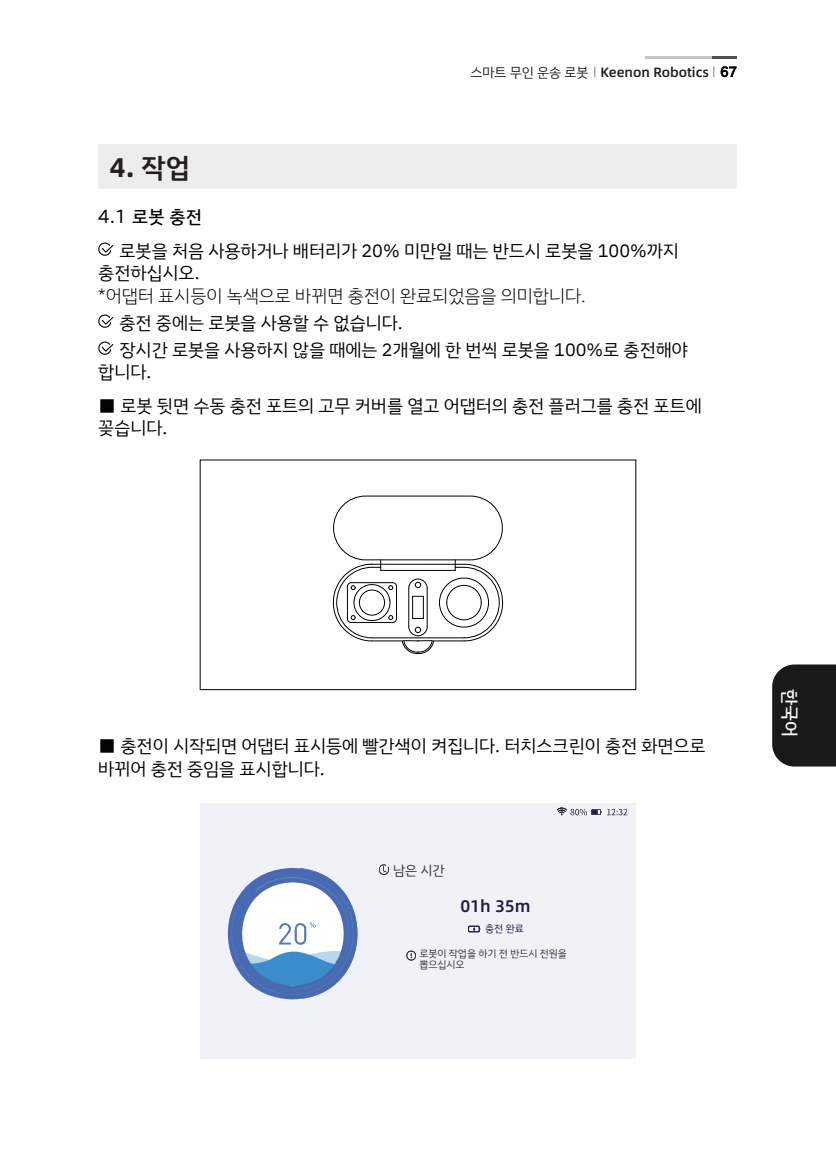
<style>
.page{position:relative;width:836px;height:1161px;background:#fff}
.page>*{position:absolute;margin:0;border:0;box-sizing:border-box;transform-origin:0 0}
.t1{font:700 27px "Alibaba Pu Hui Ti";color:#231f20}
.t2{font:18px/22.5px "IBM Plex Sans KR";color:#030303}
.t3{font:300 18px "IBM Plex Sans KR";color:#030303}
.t4{font:500 18px "IBM Plex Sans KR";color:#fff}
.t5{font:500 16.88px "Alibaba Pu Hui Ti";color:#1e1f3f}
.t6{font:500 13.5px "Alibaba Pu Hui Ti";color:#231f20}
.t7{font:13.5px "IBM Plex Sans KR";color:#333334}
.t8{font:300 11.25px "Alibaba Pu Hui Ti";color:#231f20}
.t9{font:10.12px/11.2px "IBM Plex Sans KR";color:#333334}
.t10{font:10.12px "IBM Plex Sans KR";color:#1e1f3f}
.s1{font-family:"IBM Plex Sans KR";font-weight:600}
.s2{font-family:"IBM Plex Sans KR";font-weight:400}
.s3{font-weight:300;font-size:11.25px}
.s4{font-family:"LXGW New Clear Gothic";font-weight:400}
.s5{font-family:"LXGW New Clear Gothic"}
.s6{font-weight:500}
</style>
<div class="page">
<div style="left:99px;top:144px;width:638px;height:45px;background:#ededed"></div>
<svg style="left:98px;top:242px;width:16px;height:14px"></svg>
<svg style="left:98px;top:314px;width:16px;height:14px"></svg>
<svg style="left:98px;top:341px;width:16px;height:14px"></svg>
<div style="left:200px;top:460px;width:436px;height:230px;border:1px solid #030303"></div>
<div style="left:200px;top:803px;width:435px;height:255px;background:#f1f1f8"></div>
<svg style="left:556px;top:807px;width:45px;height:9px"></svg>
<svg style="left:607px;top:808px;width:21px;height:8px"></svg>
<svg style="left:468px;top:926px;width:12px;height:6px"></svg>
<svg style="left:406px;top:951px;width:10px;height:9px"></svg>
<svg style="left:228px;top:864px;width:162px;height:135px"></svg>
<svg style="left:333px;top:560px;width:170px;height:94px"></svg>
<div style="left:333px;top:496px;width:169px;height:64px;border:1px solid #030303;border-radius:32px"></div>
<div style="left:772px;top:664px;width:64px;height:102px;background:#1a1a19"></div>
<svg style="left:720px;top:66px;width:17px;height:11px"></svg>
<hr style="left:712px;top:56px;width:25px;height:2px;background:#4e4f50">
<hr style="left:645px;top:56px;width:67px;height:2px;background:#c2c3c5">
<h1 class="t1" style="left:110px;top:146px;width:81px">4. <span class="s1">작업</span></h1>
<p class="t6" style="left:470px;top:61px;width:268px"><span class="s2">스마트 무인 운송 로봇</span> <span class="s3">|</span> Keenon Robotics <span class="s4">67</span></p>
<p class="t8" style="left:713px;top:63px;width:3px">|</p>
<p class="t2" style="left:119px;top:200px;width:561px;line-height:33.8px;text-indent:-21px"><span class="s5">4.1</span> <span class="s6">로봇 충전<br></span>로봇을 처음 사용하거나 배터리가 20% 미만일 때는 반드시 로봇을 100%까지</p>
<p class="t2" style="left:98px;top:262px;width:103px">충전하십시오.</p>
<p class="t3" style="left:98px;top:285px;width:489px">*어댑터 표시등이 녹색으로 바뀌면 충전이 완료되었음을 의미합니다.</p>
<p class="t2" style="left:119px;top:309px;width:569px;line-height:27px">충전 중에는 로봇을 사용할 수 없습니다.<br>장시간 로봇을 사용하지 않을 때에는 2개월에 한 번씩 로봇을 100%로 충전해야</p>
<p class="t2" style="left:98px;top:361px;width:55px">합니다.</p>
<p class="t2" style="left:98px;top:394px;width:605px">■ 로봇 뒷면 수동 충전 포트의 고무 커버를 열고 어댑터의 충전 플러그를 충전 포트에 꽂습니다.</p>
<p class="t2" style="left:98px;top:735px;width:609px">■ 충전이 시작되면 어댑터 표시등에 빨간색이 켜집니다. 터치스크린이 충전 화면으로 바뀌어 충전 중임을 표시합니다.</p>
<p class="t7" style="left:393px;top:862px;width:53px">남은 시간</p>
<p class="t5" style="left:460px;top:893px;width:72px">01h 35m</p>
<p class="t10" style="left:485px;top:922px;width:40px">충전 완료</p>
<p class="t9" style="left:419px;top:948px;width:149px">로봇이 작업을 하기 전 반드시 전원을 뽑으십시오</p>
<p class="t4" style="left:800px;top:689px;width:50px;rotate:90deg">한국어</p>
</div>
